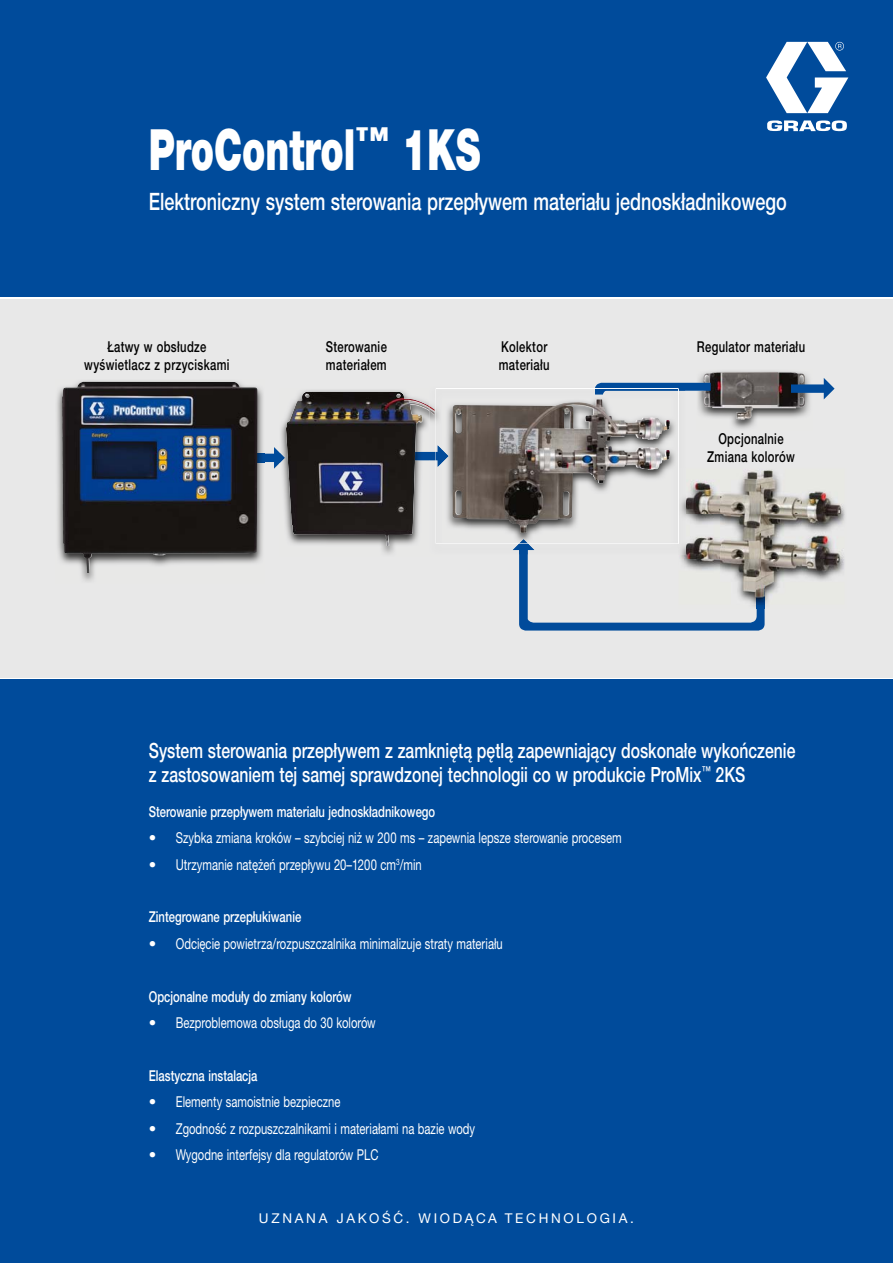
<style>
.page{position:relative;width:893px;height:1263px;background:#004b9b}
.page>*{position:absolute;margin:0;border:0;box-sizing:border-box;transform-origin:0 0}
.t1{font:900 57px "Helvetica Neue CE";color:#fff;scale:.65 1}
.t2{font:57px "Helvetica LT Std Comp";color:#fff}
.t3{font:500 24px "Helvetica Neue CE";color:#fff;scale:.75 1}
.t4{font:500 condensed 24px "Helvetica Neue LT Std";color:#fff}
.t5{font:500 21px/24px "Helvetica Neue CE";color:#fff;scale:.75 1}
.t6{font:500 condensed 21px/24px "Helvetica Neue LT Std";color:#fff}
.t7{font:15px "Helvetica Neue CE";color:#fff}
.t8{font:condensed 15px/26.4px "Helvetica Neue LT Std";color:#fff}
.t9{font:500 15px "Helvetica Neue CE";color:#fff;scale:.75 1}
.t10{font:500 15px/18px "Helvetica Neue CE";letter-spacing:.03em;color:#000;text-align:center;scale:.75 1}
.t11{font:500 condensed 15px "Helvetica Neue LT Std";color:#fff}
.t12{font:13.5px "Helvetica Neue CE";letter-spacing:.2em;color:#fff}
.t13{font:13.5px "Helvetica Neue LT Std";letter-spacing:.2em;color:#fff}
</style>
<div class="page">
<svg style="left:766px;top:42px;width:82px;height:89px"></svg>
<hr style="left:0;top:298px;width:893px;height:1px;background:#fff">
<hr style="left:0;top:677px;width:893px;height:2px;background:#fff">
<div style="left:0;top:299px;width:893px;height:378px;background:#e8e8e8"></div>
<img style="left:696px;top:371px;width:114px;height:58px">
<img style="left:703px;top:372px;width:102px;height:48px">
<svg style="left:595px;top:383px;width:116px;height:11px"></svg>
<svg style="left:791px;top:378px;width:44px;height:21px"></svg>
<img style="left:57px;top:392px;width:206px;height:189px">
<img style="left:59px;top:381px;width:203px;height:191px">
<img style="left:281px;top:390px;width:122px;height:164px">
<svg style="left:241px;top:447px;width:44px;height:22px"></svg>
<img style="left:286px;top:392px;width:143px;height:154px">
<img style="left:685px;top:469px;width:159px;height:45px">
<svg style="left:519px;top:555px;width:246px;height:75px"></svg>
<img style="left:678px;top:514px;width:166px;height:90px">
<img style="left:757px;top:586px;width:8px;height:18px">
<img style="left:513px;top:544px;width:21px;height:11px">
<img style="left:595px;top:387px;width:90px;height:7px">
<img style="left:429px;top:404px;width:7px;height:18px">
<img style="left:429px;top:451px;width:7px;height:10px">
<svg style="left:429px;top:406px;width:6px;height:9px"></svg>
<img style="left:679px;top:498px;width:6px;height:57px">
<img style="left:436px;top:388px;width:243px;height:156px">
<h1 class="t1" style="left:149px;top:129px;width:512px">ProControl<sup>™</sup> 1KS</h1>
<h2 class="t3" style="left:149px;top:193px;width:852px">Elektroniczny system sterowania przepływem materiału jednoskładnikowego</h2>
<h1 class="t2" style="left:200px;top:129px;width:305px">oControl<sup>™</sup> 1KS</h1>
<h2 class="t4" style="left:149px;top:191px;width:465px">Single Component Electronic Flow Control System</h2>
<p class="t10" style="left:84px;top:339px;width:195px">Łatwy w obsłudze wyświetlacz z przyciskami</p>
<p class="t10" style="left:326px;top:339px;width:83px;text-align:left">Sterowanie materiałem</p>
<p class="t10" style="left:499px;top:339px;width:69px;text-align:left">Kolektor materiału</p>
<p class="t10" style="left:697px;top:339px;width:146px">Regulator materiału</p>
<p class="t10" style="left:707px;top:432px;width:118px">Opcjonalnie<br>Zmiana kolorów</p>
<h3 class="t6" style="left:149px;top:740px;width:514px">Maintain a closed loo flow control system for a superior finish with the s m proven technology as he ProM x<sup>™</sup> 2KS</h3>
<p class="t11" style="left:157px;top:804px;width:175px">ingle Component Flow Control</p>
<p class="t8" style="left:176px;top:825px;width:355px">Fast step change less than 200 msec for better process control<br>Maintai flow rates from 20 - 1,20 c/min</p>
<p class="t11" style="left:149px;top:910px;width:113px">Integrated Flushing</p>
<p class="t8" style="left:176px;top:930px;width:238px">Air/solvent chop minimizes material w ste</p>
<p class="t11" style="left:164px;top:989px;width:9px">ti</p>
<p class="t11" style="left:200px;top:989px;width:131px">Color Change Modules</p>
<p class="t8" style="left:176px;top:1010px;width:176px">Easily handles up to 30 colours</p>
<p class="t11" style="left:149px;top:1068px;width:113px">F exible Installation</p>
<p class="t8" style="left:176px;top:1089px;width:282px">Intrinsically safe components<br>Compatible with solve t nd wa borne mater als<br>Conve ient interfaces for PLC controls</p>
<h3 class="t5" style="left:149px;top:741px;width:864px">System sterowania przepływem z zamkniętą pętlą zapewniający doskonałe wykończenie z zastosowaniem tej samej sprawdzonej technologii co w produkcie ProMix<sup>™</sup> 2KS</h3>
<p class="t9" style="left:149px;top:806px;width:383px">Sterowanie przepływem materiału jednoskładnikowego</p>
<p class="t7" style="left:149px;top:832px;width:474px">• Szybka zmiana kroków – szybciej niż w 200 ms – zapewnia lepsze sterowanie procesem</p>
<p class="t7" style="left:149px;top:859px;width:274px">• Utrzymanie natężeń przepływu 20–1200 cm<sup>3</sup>/min</p>
<p class="t9" style="left:149px;top:912px;width:205px">Zintegrowane przepłukiwanie</p>
<p class="t7" style="left:149px;top:938px;width:356px">• Odcięcie powietrza/rozpuszczalnika minimalizuje straty materiału</p>
<p class="t9" style="left:149px;top:991px;width:272px">Opcjonalne moduły do zmiany kolorów</p>
<p class="t7" style="left:149px;top:1017px;width:228px">• Bezproblemowa obsługa do 30 kolorów</p>
<p class="t9" style="left:149px;top:1070px;width:146px">Elastyczna instalacja</p>
<p class="t7" style="left:149px;top:1096px;width:193px">• Elementy samoistnie bezpieczne</p>
<p class="t7" style="left:149px;top:1123px;width:328px">• Zgodność z rozpuszczalnikami i materiałami na bazie wody</p>
<p class="t7" style="left:149px;top:1149px;width:231px">• Wygodne interfejsy dla regulatorów PLC</p>
<p class="t12" style="left:259px;top:1213px;width:377px">UZNANA JAKOŚĆ. WIODĄCA TECHNOLOGIA.</p>
<p class="t13" style="left:260px;top:1212px;width:367px">PROVEN QUALITY. LEADING TECHNOLOGY</p>
</div>
